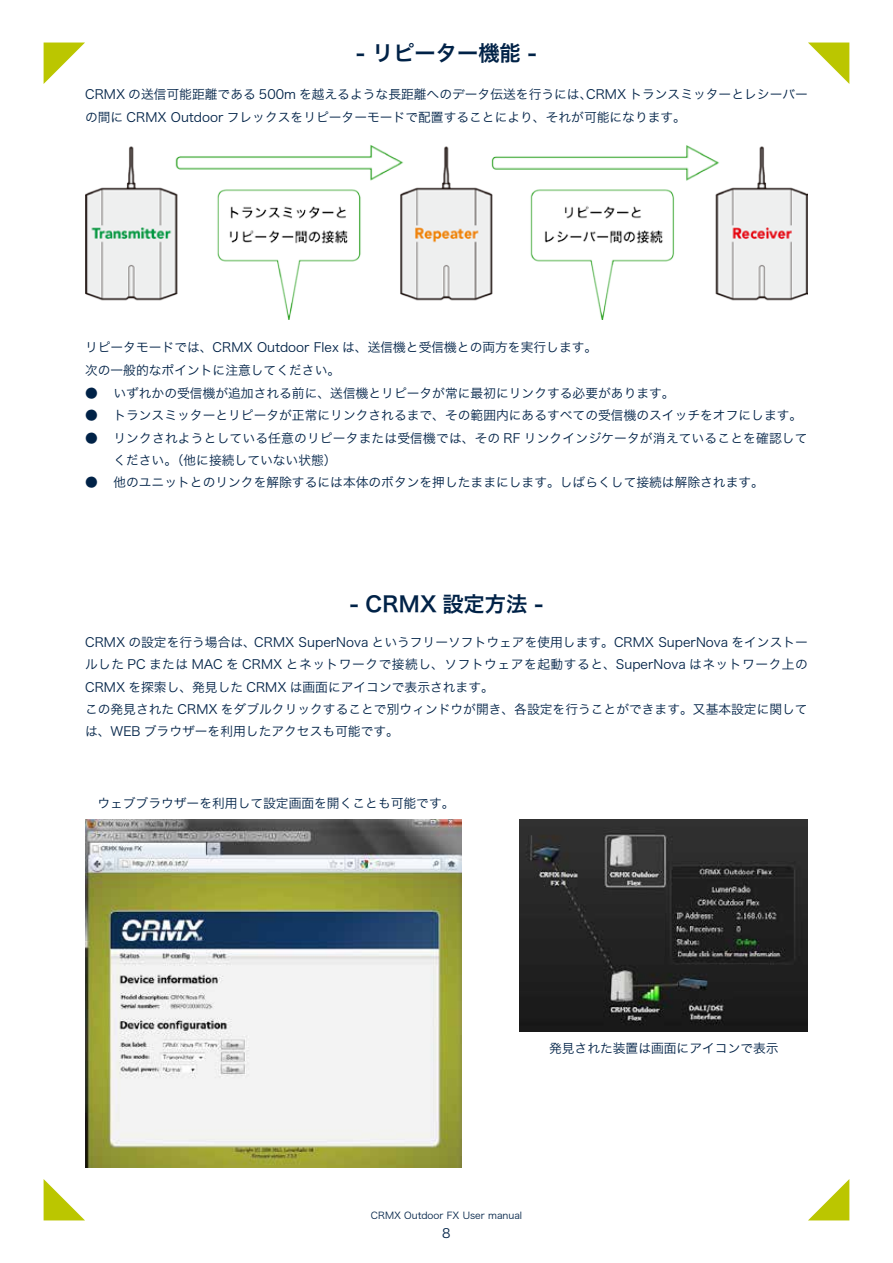
<style>
.page{position:relative;width:893px;height:1263px;background:#fff}
.page>*{position:absolute;margin:0;border:0;box-sizing:border-box;transform-origin:0 0}
.t1{font:21.3px "Hira Kaku Pro N W6";color:#002247}
.t2{font:12.75px/22.4px "Hira Kaku Pro W3";color:#002247}
.t3{font:9.6px "Hira Kaku Pro W3";color:#002247}
</style>
<div class="page">
<svg style="left:44px;top:43px;width:41px;height:41px"></svg>
<svg style="left:808px;top:1179px;width:41px;height:41px"></svg>
<svg style="left:44px;top:1179px;width:41px;height:41px"></svg>
<svg style="left:808px;top:43px;width:41px;height:41px"></svg>
<img style="left:85px;top:145px;width:723px;height:175px">
<img style="left:520px;top:820px;width:288px;height:211px">
<img style="left:85px;top:820px;width:376px;height:348px">
<h1 class="t1" style="left:356px;top:34px;width:182px">- リピーター機能 -</h1>
<p class="t2" style="left:85px;top:83px;width:724px">CRMX の送信可能距離である 500m を越えるような長距離へのデータ伝送を行うには、CRMX トランスミッターとレシーバーの間に CRMX Outdoor フレックスをリピーターモードで配置することにより、それが可能になります。</p>
<p class="t2" style="left:85px;top:335px;width:514px">リピータモードでは、CRMX Outdoor Flex は、送信機と受信機との両方を実行します。次の一般的なポイントに注意してください。<br>●<br>●<br>●</p>
<p class="t2" style="left:85px;top:470px;width:14px">●</p>
<p class="t2" style="left:113px;top:381px;width:696px">いずれかの受信機が追加される前に、送信機とリピータが常に最初にリンクする必要があります。<br>トランスミッターとリピータが正常にリンクされるまで、その範囲内にあるすべての受信機のスイッチをオフにします。リンクされようとしている任意のリピータまたは受信機では、その RF リンクインジケータが消えていることを確認してください。（他に接続していない状態）<br>他のユニットとのリンクを解除するには本体のボタンを押したままにします。しばらくして接続は解除されます。</p>
<h1 class="t1" style="left:350px;top:584px;width:195px">- CRMX 設定方法 -</h1>
<p class="t2" style="left:85px;top:630px;width:724px">CRMX の設定を行う場合は、CRMX SuperNova というフリーソフトウェアを使用します。CRMX SuperNova をインストールした PC または MAC を CRMX とネットワークで接続し、ソフトウェアを起動すると、SuperNova はネットワーク上のCRMX を探索し、発見した CRMX は画面にアイコンで表示されます。<br>この発見された CRMX をダブルクリックすることで別ウィンドウが開き、各設定を行うことができます。又基本設定に関しては、WEB ブラウザーを利用したアクセスも可能です。</p>
<p class="t2" style="left:97px;top:791px;width:359px">ウェブブラウザーを利用して設定画面を開くことも可能です。</p>
<p class="t2" style="left:549px;top:1036px;width:231px">発見された装置は画面にアイコンで表示</p>
<p class="t3" style="left:371px;top:1207px;width:153px">CRMX Outdoor FX User manual</p>
<p class="t2" style="left:442px;top:1221px;width:10px">8</p>
</div>
